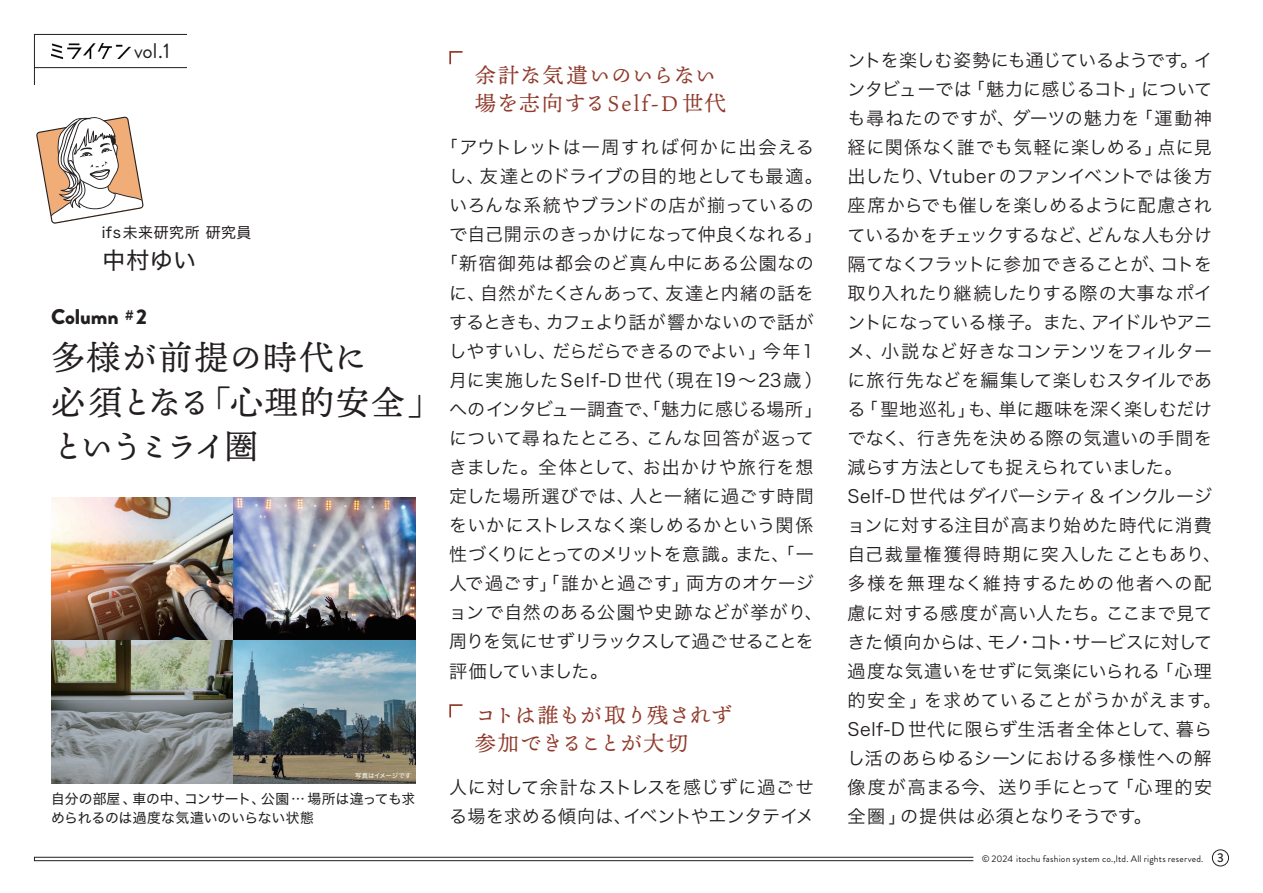
<style>
.page{position:relative;width:1263px;height:893px;background:#fff}
.page>*{position:absolute;margin:0;border:0;box-sizing:border-box;transform-origin:0 0}
.t1{font:34.05px/44.7px "Ten Mincho";letter-spacing:.04em;color:#231f20}
.t2{font:34.05px/44.7px "Ten Mincho";letter-spacing:-.135em;color:#231f20}
.t3{font:23.4px "Hiragino Sans W4";color:#231f20}
.t4{font:21.3px/27.6px "Ten Mincho";letter-spacing:.065em;color:#903b2c}
.t5{font:21.3px/27.6px "Ten Mincho";color:#903b2c}
.t6{font:900 21.3px "Brandon Grotesque";letter-spacing:-.005em;color:#231f20}
.t7{font:21.3px "Brandon Grotesque";color:#231f20}
.t8{font:18px/29.1px "Hiragino Sans W3";letter-spacing:.01em;color:#231f20}
.t9{font:18px/29.1px "Hiragino Sans W3";letter-spacing:.035em;color:#231f20}
.t10{font:18px "Hiragino Sans W3";letter-spacing:-.02em;color:#231f20}
.t11{font:18px/29.1px "Hiragino Sans W3";letter-spacing:-.025em;color:#231f20}
.t12{font:18px/29.1px "Hiragino Sans W3";letter-spacing:-.035em;color:#231f20}
.t13{font:18px "Hiragino Sans W3";letter-spacing:.03em;color:#231f20}
.t14{font:18px "Hiragino Sans W3";letter-spacing:.04em;color:#231f20}
.t15{font:18px "Hiragino Sans W3";letter-spacing:-.01em;color:#231f20}
.t16{font:18px "Hiragino Sans W3";letter-spacing:.05em;color:#231f20}
.t17{font:18px "Hiragino Sans W3";letter-spacing:.065em;color:#231f20}
.t18{font:18px "Hiragino Sans W3";letter-spacing:.075em;color:#231f20}
.t19{font:18px "Hiragino Sans W3";letter-spacing:-.05em;color:#231f20}
.t20{font:18px "Hiragino Sans W3";letter-spacing:.055em;color:#231f20}
.t21{font:18px "Hiragino Sans W3";letter-spacing:-.045em;color:#231f20}
.t22{font:18px "Hiragino Sans W3";letter-spacing:-.015em;color:#231f20}
.t23{font:18px "Hiragino Sans W3";letter-spacing:.045em;color:#231f20}
.t24{font:18px "Hiragino Sans W3";letter-spacing:.06em;color:#231f20}
.t25{font:18px "Hiragino Sans W3";letter-spacing:-.03em;color:#231f20}
.t26{font:14.85px "Hiragino Sans W4";letter-spacing:.04em;color:#231f20}
.t27{font:13.8px/19.2px "Hiragino Sans W4";letter-spacing:-.01em;color:#231f20}
.t28{font:500 12.75px "Brandon Grotesque";color:#231f20}
.t29{font:9.6px "Brandon Grotesque";letter-spacing:.02em;color:#231f20}
.t30{font:6.45px "Hiragino Sans W4";letter-spacing:-.01em;color:#fff}
.s1{font-family:"Mrs Eaves OT";font-weight:700}
</style>
<div class="page">
<img style="left:51px;top:497px;width:364px;height:286px">
<svg style="left:34px;top:856px;width:940px;height:5px"></svg>
<div style="left:1212px;top:849px;width:17px;height:17px;border:1px solid #231f20;border-radius:50%"></div>
<svg style="left:449px;top:704px;width:14px;height:14px"></svg>
<svg style="left:449px;top:51px;width:14px;height:14px"></svg>
<svg style="left:34px;top:34px;width:153px;height:51px"></svg>
<hr style="left:34px;top:67px;width:153px;height:1px;background:#231f20">
<img style="left:51px;top:44px;width:79px;height:14px">
<svg style="left:36px;top:116px;width:108px;height:108px"></svg>
<p class="t7" style="left:134px;top:36px;width:37px">vol 1.</p>
<p class="t26" style="left:102px;top:220px;width:151px">ifs未来研究所研究員</p>
<p class="t3" style="left:102px;top:240px;width:96px">中村ゆい</p>
<p class="t6" style="left:51px;top:302px;width:97px">Column <span class="s1">#</span>2</p>
<h1 class="t1" style="left:197px;top:336px;width:246px;text-indent:-146px">多様が前提の時代に<br>「心理的安全「</h1>
<h1 class="t2" style="left:51px;top:381px;width:209px">必須となる<br>というミライ圏</h1>
<p class="t30" style="left:355px;top:770px;width:57px">写真はイメージです</p>
<p class="t27" style="left:51px;top:788px;width:264px">自分の部屋、<br>められるのは過度な気遣いのいらない状態</p>
<p class="t27" style="left:261px;top:788px;width:156px">公園… 場所は違っても求</p>
<p class="t27" style="left:132px;top:788px;width:57px">車の中、</p>
<p class="t27" style="left:184px;top:788px;width:82px">コンサート、</p>
<p class="t4" style="left:475px;top:62px;width:253px">余計な気遣いのいらない場を志向するSelf D- 世代</p>
<p class="t8" style="left:480px;top:132px;width:344px;text-indent:-40px">「アウトレットは一周すれば何かに出会える友達とのドライブの目的地としても最適。</p>
<p class="t8" style="left:449px;top:161px;width:37px">し、</p>
<p class="t8" style="left:449px;top:190px;width:366px">いろんな系統やブランドの店が揃っているの</p>
<p class="t8" style="left:449px;top:219px;width:375px">で自己開示のきっかけになって仲良くなれる「</p>
<p class="t14" style="left:440px;top:248px;width:375px">「新宿御苑は都会のど真ん中にある公園なの</p>
<p class="t8" style="left:665px;top:277px;width:150px">友達と内緒の話を</p>
<p class="t19" style="left:480px;top:277px;width:192px">自然がたくさんあって、</p>
<p class="t8" style="left:449px;top:277px;width:38px">に、</p>
<p class="t8" style="left:449px;top:306px;width:104px">するときも、</p>
<p class="t8" style="left:546px;top:306px;width:269px">カフェより話が響かないので話が</p>
<p class="t8" style="left:449px;top:335px;width:109px">しやすいし、</p>
<p class="t21" style="left:552px;top:335px;width:216px">だらだらできるのでよい」</p>
<p class="t8" style="left:763px;top:335px;width:53px">今年1</p>
<p class="t8" style="left:656px;top:364px;width:168px">（現在19～23歳(</p>
<p class="t20" style="left:449px;top:364px;width:214px">月に実施したSelf D- 世代</p>
<p class="t15" style="left:449px;top:393px;width:375px">へのインタビュー調査で、「魅力に感じる場所「</p>
<p class="t24" style="left:646px;top:422px;width:170px">こんな回答が返って</p>
<p class="t8" style="left:449px;top:422px;width:202px">について尋ねたところ、</p>
<p class="t16" style="left:449px;top:451px;width:366px">きました。全体として、お出かけや旅行を想</p>
<p class="t14" style="left:629px;top:480px;width:186px">人と一緒に過ごす時間</p>
<p class="t23" style="left:449px;top:480px;width:187px">定した場所選びでは、</p>
<p class="t8" style="left:449px;top:510px;width:366px">をいかにストレスなく楽しめるかという関係</p>
<p class="t8" style="left:735px;top:539px;width:80px">また、「一</p>
<p class="t12" style="left:686px;top:539px;width:129px;text-indent:-237px">性づくりにとってのメリットを意識。<br>両方のオケージ</p>
<p class="t8" style="left:449px;top:568px;width:376px">人で過ごす」「誰かと過ごす」<br>ョンで自然のある公園や史跡などが挙がり、周りを気にせずリラックスして過ごせることを評価していました。</p>
<p class="t5" style="left:475px;top:702px;width:259px">コトは誰もが取り残されず参加できることが大切</p>
<p class="t8" style="left:449px;top:771px;width:366px;text-align:right">人に対して余計なストレスを感じずに過ごせイベントやエンタテイメ</p>
<p class="t8" style="left:449px;top:800px;width:184px">る場を求める傾向は、</p>
<p class="t11" style="left:1141px;top:44px;width:72px;text-indent:-294px">ントを楽しむ姿勢にも通じているようです。について</p>
<p class="t8" style="left:1194px;top:44px;width:20px">イ</p>
<p class="t25" style="left:847px;top:73px;width:126px">ンタビューでは</p>
<p class="t10" style="left:967px;top:73px;width:181px">「魅力に感じるコト」</p>
<p class="t13" style="left:847px;top:102px;width:294px">も尋ねたのですが、ダーツの魅力を</p>
<p class="t8" style="left:1135px;top:103px;width:79px">「運動神</p>
<p class="t9" style="left:929px;top:132px;width:284px;text-indent:-82px">経に関係なく誰でも気軽に楽しめる」<br>Vtuberのファンイベントでは後方</p>
<p class="t8" style="left:1158px;top:132px;width:56px">点に見</p>
<p class="t8" style="left:847px;top:161px;width:88px">出したり、</p>
<p class="t8" style="left:848px;top:190px;width:366px">座席からでも催しを楽しめるように配慮され</p>
<p class="t8" style="left:1086px;top:219px;width:127px">どんな人も分け</p>
<p class="t10" style="left:847px;top:219px;width:247px">ているかをチェックするなど、</p>
<p class="t12" style="left:847px;top:248px;width:321px">隔てなくフラットに参加できることが、</p>
<p class="t8" style="left:847px;top:277px;width:366px">取り入れたり継続したりする際の大事なポイ</p>
<p class="t19" style="left:1091px;top:306px;width:122px">アイドルやアニ</p>
<p class="t8" style="left:1160px;top:248px;width:54px">コトを</p>
<p class="t8" style="left:847px;top:306px;width:251px">ントになっている様子。また、</p>
<p class="t8" style="left:847px;top:335px;width:366px">メ、小説など好きなコンテンツをフィルター</p>
<p class="t8" style="left:847px;top:364px;width:366px">に旅行先などを編集して楽しむスタイルであ</p>
<p class="t22" style="left:998px;top:393px;width:215px">単に趣味を深く楽しむだけ</p>
<p class="t8" style="left:860px;top:393px;width:145px">「聖地巡礼 も」、</p>
<p class="t8" style="left:847px;top:393px;width:20px">る</p>
<p class="t8" style="left:847px;top:422px;width:366px">でなく、行き先を決める際の気遣いの手間を</p>
<p class="t11" style="left:847px;top:452px;width:336px">減らす方法としても捉えられていました。</p>
<p class="t10" style="left:847px;top:480px;width:366px">Self D- 世代はダイバーシティ＆インクルージ</p>
<p class="t8" style="left:847px;top:510px;width:366px">ョンに対する注目が高まり始めた時代に消費</p>
<p class="t17" style="left:847px;top:539px;width:375px">自己裁量権獲得時期に突入したこともあり、</p>
<p class="t18" style="left:847px;top:568px;width:366px">多様を無理なく維持するための他者への配</p>
<p class="t8" style="left:1106px;top:597px;width:108px">ここまで見て</p>
<p class="t8" style="left:1072px;top:597px;width:141px;text-indent:-225px">慮に対する感度が高い人たち。<br>サービスに対して</p>
<p class="t8" style="left:847px;top:626px;width:148px">きた傾向からは、</p>
<p class="t8" style="left:987px;top:626px;width:78px">モノコト</p>
<p class="t8" style="left:1016px;top:626px;width:20px">・</p>
<p class="t8" style="left:1058px;top:626px;width:20px">・</p>
<p class="t9" style="left:924px;top:655px;width:298px;text-indent:-77px">過度な気遣いをせずに気楽にいられる<br>を求めていることがうかがえます。</p>
<p class="t8" style="left:1155px;top:655px;width:58px">「心理</p>
<p class="t8" style="left:847px;top:684px;width:82px">的安全」</p>
<p class="t13" style="left:847px;top:713px;width:335px">Self D- 世代に限らず生活者全体として、</p>
<p class="t8" style="left:847px;top:742px;width:366px">し活のあらゆるシーンにおける多様性への解</p>
<p class="t8" style="left:1116px;top:771px;width:98px">「心理的安</p>
<p class="t8" style="left:1176px;top:713px;width:38px">暮ら</p>
<p class="t8" style="left:900px;top:771px;width:253px;text-indent:-52px">像度が高まる今、送り手にとって<br>の提供は必須となりそうです。</p>
<p class="t8" style="left:847px;top:800px;width:60px">全圏」</p>
<p class="t29" style="left:982px;top:852px;width:223px">© 2024 itochu fashion system co.,ltd. All rights reserved.</p>
<p class="t28" style="left:1217px;top:849px;width:8px">3</p>
</div>
